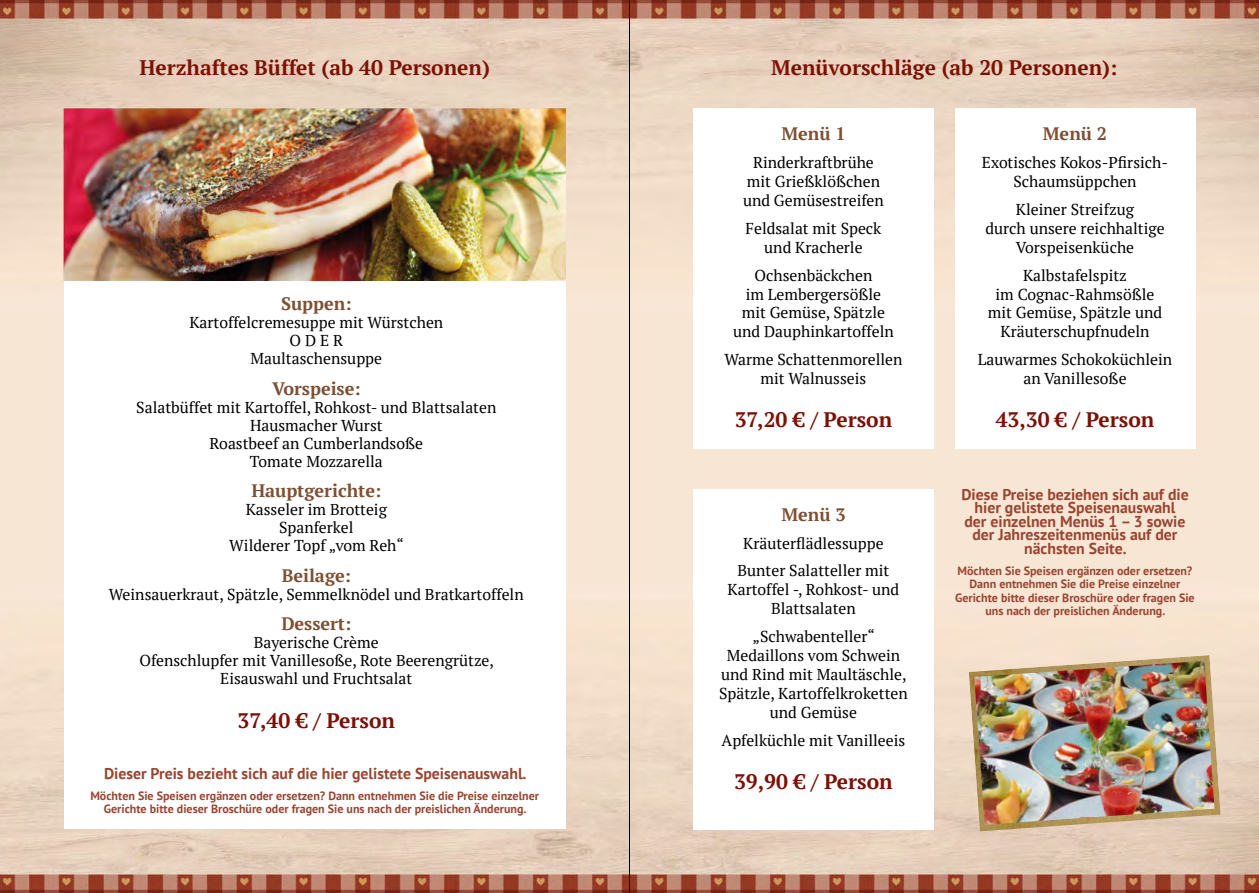
<style>
.page{position:relative;width:1259px;height:893px;background:#fff}
.page>*{position:absolute;margin:0;border:0;box-sizing:border-box;transform-origin:0 0}
.t1{font:700 21px "PT Serif";color:#7d1005}
.t2{font:700 18px "PT Serif";color:#7d5034}
.t3{font:15.75px/18.9px "PT Serif";color:#000;text-align:center}
.t4{font:700 15.75px/13.5px "PT Sans";color:#9a4531;text-align:center}
.t5{font:700 12px/13.5px "PT Sans";color:#9a4531;text-align:center}
</style>
<div class="page">
<img style="left:0;top:0;width:1259px;height:893px">
<div style="left:693px;top:109px;width:240px;height:340px;background:#fff"></div>
<div style="left:955px;top:109px;width:240px;height:340px;background:#fff"></div>
<div style="left:693px;top:489px;width:240px;height:340px;background:#fff"></div>
<div style="left:64px;top:280px;width:502px;height:549px;background:#fff"></div>
<img style="left:968px;top:655px;width:252px;height:176px">
<img style="left:974px;top:661px;width:240px;height:164px">
<img style="left:64px;top:109px;width:502px;height:172px">
<hr style="left:629px;top:0;width:1px;height:893px;background:#000">
<h1 class="t1" style="left:139px;top:53px;width:352px">Herzhaftes Büffet (ab 40 Personen)</h1>
<p class="t2" style="left:281px;top:291px;width:72px">Suppen:</p>
<p class="t3" style="left:189px;top:313px;width:255px;line-height:18px">Kartoffelcremesuppe mit Würstchen<br>O D E R<br>Maultaschensuppe</p>
<p class="t2" style="left:272px;top:376px;width:90px">Vorspeise:</p>
<p class="t3" style="left:136px;top:398px;width:362px;line-height:18px">Salatbüffet mit Kartoffel, Rohkost- und Blattsalaten<br>Hausmacher Wurst<br>Roastbeef an Cumberlandsoße<br>Tomate Mozzarella</p>
<p class="t2" style="left:251px;top:478px;width:131px">Hauptgerichte:</p>
<p class="t3" style="left:229px;top:500px;width:176px;line-height:18px">Kasseler im Brotteig<br>Spanferkel<br>Wilderer Topf „vom Reh“</p>
<p class="t2" style="left:282px;top:563px;width:71px">Beilage:</p>
<p class="t3" style="left:109px;top:584px;width:416px">Weinsauerkraut, Spätzle, Semmelknödel und Bratkartoffeln</p>
<p class="t2" style="left:281px;top:612px;width:71px">Dessert:</p>
<p class="t3" style="left:139px;top:633px;width:356px;line-height:18px">Bayerische Crème<br>Ofenschlupfer mit Vanillesoße, Rote Beerengrütze,<br>Eisauswahl und Fruchtsalat</p>
<h1 class="t1" style="left:237px;top:706px;width:159px">37,40 € / Person</h1>
<p class="t4" style="left:104px;top:766px;width:424px">Dieser Preis bezieht sich auf die hier gelistete Speisenauswahl.</p>
<p class="t5" style="left:90px;top:788px;width:450px">Möchten Sie Speisen ergänzen oder ersetzen? Dann entnehmen Sie die Preise einzelner<br>Gerichte bitte dieser Broschüre oder fragen Sie uns nach der preislichen Änderung.</p>
<h1 class="t1" style="left:771px;top:53px;width:347px">Menüvorschläge (ab 20 Personen):</h1>
<p class="t2" style="left:781px;top:122px;width:66px">Menü 1</p>
<p class="t3" style="left:743px;top:153px;width:142px">Rinderkraftbrühe mit Grießklößchen und Gemüsestreifen</p>
<p class="t3" style="left:745px;top:218px;width:137px">Feldsalat mit Speck und Kracherle</p>
<p class="t3" style="left:733px;top:265px;width:162px">Ochsenbäckchen<br>im Lembergersößle mit Gemüse, Spätzle und Dauphinkartoffeln</p>
<p class="t3" style="left:724px;top:350px;width:180px">Warme Schattenmorellen mit Walnusseis</p>
<h1 class="t1" style="left:734px;top:406px;width:159px">37,20 € / Person</h1>
<p class="t2" style="left:781px;top:502px;width:66px">Menü 3</p>
<p class="t3" style="left:737px;top:529px;width:153px;line-height:27.9px">Kräuterflädlessuppe<br>Bunter Salatteller mit</p>
<p class="t3" style="left:727px;top:580px;width:173px">Kartoffel -, Rohkost- und<br>Blattsalaten</p>
<p class="t3" style="left:719px;top:627px;width:190px">„Schwabenteller“<br>Medaillons vom Schwein und Rind mit Maultäschle,<br>Spätzle, Kartoffelkroketten und Gemüse</p>
<p class="t3" style="left:721px;top:730px;width:185px">Apfelküchle mit Vanilleeis</p>
<h1 class="t1" style="left:734px;top:767px;width:160px">39,90 € / Person</h1>
<p class="t2" style="left:1043px;top:122px;width:66px">Menü 2</p>
<p class="t3" style="left:982px;top:153px;width:188px">Exotisches Kokos-Pfirsich-<br>Schaumsüppchen</p>
<p class="t3" style="left:985px;top:200px;width:181px">Kleiner Streifzug<br>durch unsere reichhaltige<br>Vorspeisenküche</p>
<p class="t3" style="left:988px;top:265px;width:176px">Kalbstafelspitz<br>im Cognac-Rahmsößle mit Gemüse, Spätzle und<br>Kräuterschupfnudeln</p>
<p class="t3" style="left:978px;top:350px;width:196px">Lauwarmes Schokoküchlein an Vanillesoße</p>
<h1 class="t1" style="left:995px;top:406px;width:160px">43,30 € / Person</h1>
<p class="t4" style="left:961px;top:487px;width:229px">Diese Preise beziehen sich auf die hier gelistete Speisenauswahl<br>der einzelnen Menüs 1 – 3 sowie der Jahreszeitenmenüs auf der nächsten Seite.</p>
<p class="t5" style="left:955px;top:563px;width:241px">Möchten Sie Speisen ergänzen oder ersetzen?<br>Dann entnehmen Sie die Preise einzelner Gerichte bitte dieser Broschüre oder fragen Sie uns nach der preislichen Änderung.</p>
</div>
